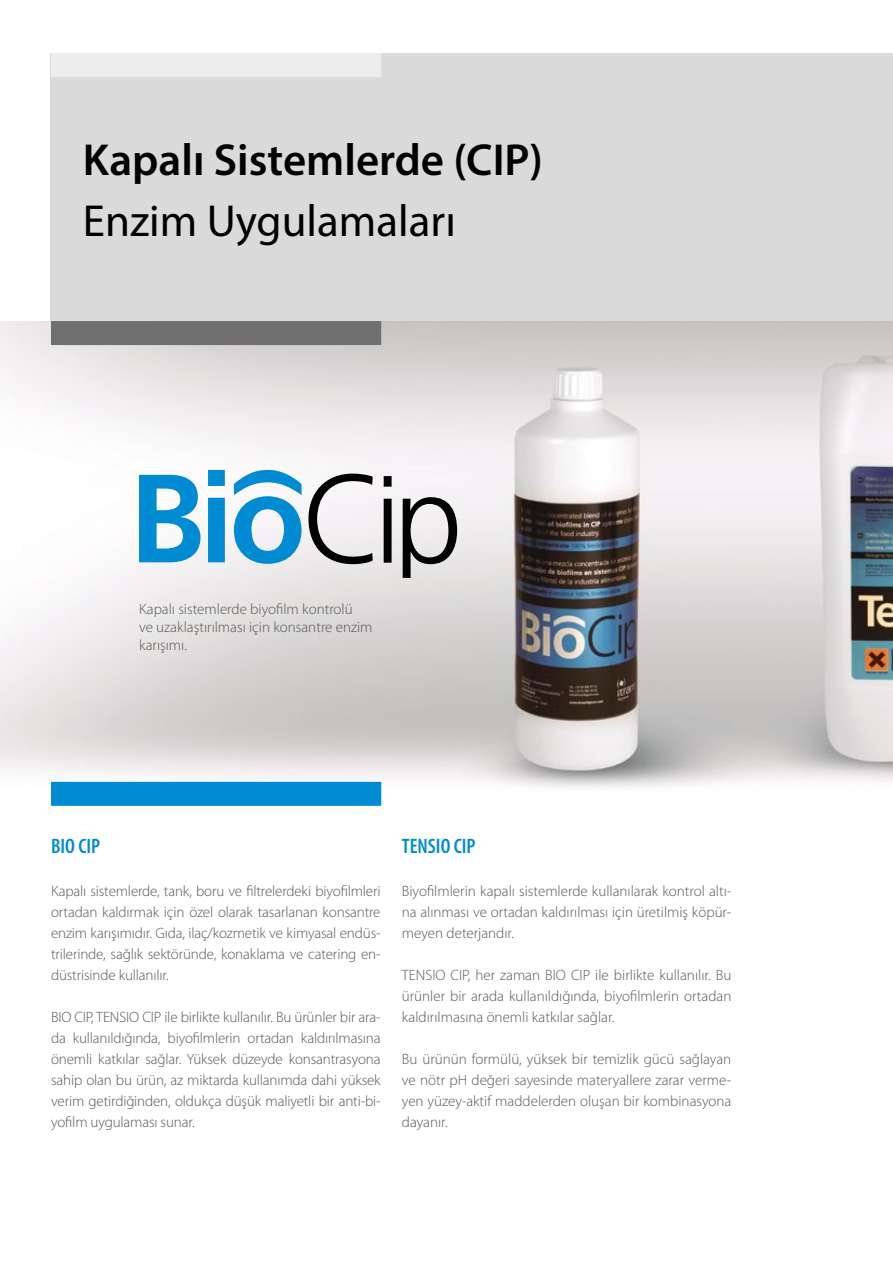
<style>
.page{position:relative;width:893px;height:1263px;background:#fff}
.page>*{position:absolute;margin:0;border:0;box-sizing:border-box;transform-origin:0 0}
.t1{font:600 45px "Myriad Pro";color:#000}
.t2{font:45px "Myriad Pro";color:#000}
.t3{font:600 condensed 21px "Myriad Pro";color:#008bd2}
.t4{font:300 15px/21px "Myriad Pro";color:#575756;text-align:justify}
</style>
<div class="page">
<img style="left:0;top:321px;width:893px;height:485px">
<svg style="left:139px;top:475px;width:61px;height:87px"></svg>
<svg style="left:208px;top:470px;width:17px;height:92px;background:#229ad7"></svg>
<svg style="left:234px;top:470px;width:68px;height:94px"></svg>
<svg style="left:308px;top:474px;width:65px;height:90px"></svg>
<svg style="left:384px;top:476px;width:8px;height:87px"></svg>
<svg style="left:403px;top:497px;width:54px;height:81px"></svg>
<div style="left:51px;top:782px;width:330px;height:24px;background:#008bd2"></div>
<div style="left:51px;top:53px;width:842px;height:268px;background:#dadada"></div>
<div style="left:51px;top:321px;width:330px;height:24px;background:#706f6f"></div>
<div style="left:51px;top:53px;width:330px;height:24px;background:#ededed"></div>
<h1 class="t1" style="left:83px;top:131px;width:462px">Kapalı Sistemlerde (CIP)</h1>
<h1 class="t2" style="left:83px;top:193px;width:374px">Enzim Uygulamaları</h1>
<p class="t4" style="left:139px;top:600px;width:235px;line-height:18px;text-align:left">Kapalı sistemlerde biyofilm kontrolü<br>ve uzaklaştırılması için konsantre enzim karışımı.</p>
<h2 class="t3" style="left:51px;top:835px;width:51px">BIO CIP</h2>
<p class="t4" style="left:51px;top:880px;width:331px">Kapalı sistemlerde, tank, boru ve filtrelerdeki biyofilmleri ortadan kaldırmak için özel olarak tasarlanan konsantre enzim karışımıdır. Gıda, ilaç/kozmetik ve kimyasal endüs&shy;trilerinde, sağlık sektöründe, konaklama ve catering en&shy;düstrisinde kullanılır.</p>
<p class="t4" style="left:51px;top:1006px;width:331px">BIO CIP, TENSIO CIP ile birlikte kullanılır. Bu ürünler bir ara&shy;da kullanıldığında, biyofilmlerin ortadan kaldırılmasına önemli katkılar sağlar. Yüksek düzeyde konsantrasyona sahip olan bu ürün, az miktarda kullanımda dahi yüksek verim getirdiğinden, oldukça düşük maliyetli bir anti-bi&shy;yofilm uygulaması sunar.</p>
<h2 class="t3" style="left:402px;top:835px;width:75px">TENSIO CIP</h2>
<p class="t4" style="left:402px;top:880px;width:331px">Biyofilmlerin kapalı sistemlerde kullanılarak kontrol altı&shy;na alınması ve ortadan kaldırılması için üretilmiş köpür&shy;meyen deterjandır.</p>
<p class="t4" style="left:402px;top:964px;width:331px">TENSIO CIP, her zaman BIO CIP ile birlikte kullanılır. Bu ürünler bir arada kullanıldığında, biyofilmlerin ortadan kaldırılmasına önemli katkılar sağlar.</p>
<p class="t4" style="left:402px;top:1048px;width:331px">Bu ürünün formülü, yüksek bir temizlik gücü sağlayan ve nötr pH değeri sayesinde materyallere zarar verme&shy;yen yüzey-aktif maddelerden oluşan bir kombinasyona dayanır.</p>
</div>
